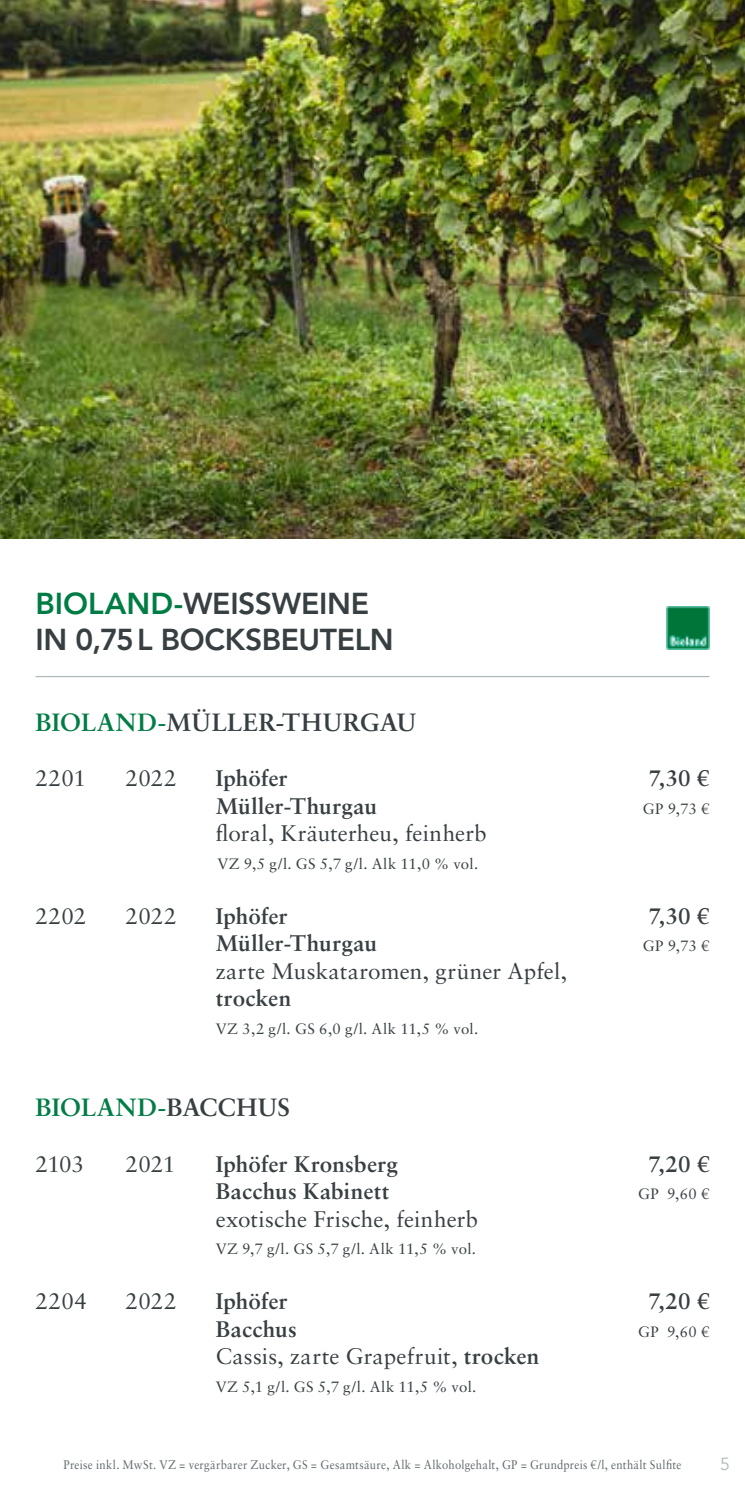
<style>
.page{position:relative;width:745px;height:1489px;background:#fff}
.page>*{position:absolute;margin:0;border:0;box-sizing:border-box;transform-origin:0 0}
.t1{font:800 30px/36px "Avenir LT Std";letter-spacing:-.01em;color:#373f42}
.t2{font:700 25px "Sabon LT Std";letter-spacing:.015em;color:#373f42}
.t3{font:700 25px "Sabon LT Std";letter-spacing:.005em;color:#007c45}
.t4{font:22.5px "Sabon LT Std";letter-spacing:.005em;color:#373f42}
.t5{font:700 22.5px "Sabon LT Std";letter-spacing:.005em;color:#373f42}
.t6{font:17.5px "Avenir";color:#b0b8bc}
.t7{font:15px "Sabon LT Std";letter-spacing:.035em;color:#373f42}
.t8{font:12.5px "Sabon LT Std";letter-spacing:.025em;color:#616a6e;scale:.9 1}
.s1{color:#007c45}
.s2{color:#373f42}
.s3{font-weight:700}
</style>
<div class="page">
<hr style="left:35px;top:676px;width:674px;height:1px;background:#b0b8bc">
<img style="left:0;top:0;width:744px;height:538px">
<img style="left:666px;top:606px;width:43px;height:43px">
<h1 class="t1" style="left:35px;top:585px;width:359px"><span class="s1">BIOLAND-</span>WEISSWEINE<br>IN 0,75L BOCKSBEUTELN</h1>
<h2 class="t2" style="left:35px;top:707px;width:382px"><span class="s1">BIOLAND-</span>MÜLLER-THURGAU</h2>
<h3 class="t4" style="left:35px;top:765px;width:52px">2201</h3>
<h3 class="t4" style="left:125px;top:765px;width:52px">2022</h3>
<h3 class="t5" style="left:215px;top:764px;width:73px">Iphöfer</h3>
<h3 class="t5" style="left:648px;top:764px;width:62px">7,30 €</h3>
<h3 class="t5" style="left:215px;top:792px;width:163px">Müller-Thurgau</h3>
<p class="t7" style="left:642px;top:799px;width:68px">GP 9,73 €</p>
<h3 class="t4" style="left:215px;top:820px;width:272px">floral, Kräuterheu, feinherb</h3>
<p class="t7" style="left:217px;top:854px;width:262px">VZ 9,5 g/l. GS 5,7 g/l. Alk 11,0 % vol.</p>
<h3 class="t4" style="left:35px;top:902px;width:52px">2202</h3>
<h3 class="t4" style="left:125px;top:902px;width:52px">2022</h3>
<h3 class="t5" style="left:215px;top:902px;width:73px">Iphöfer</h3>
<h3 class="t5" style="left:648px;top:902px;width:62px">7,30 €</h3>
<h3 class="t5" style="left:215px;top:929px;width:163px">Müller-Thurgau</h3>
<p class="t7" style="left:642px;top:937px;width:68px">GP 9,73 €</p>
<h3 class="t4" style="left:215px;top:957px;width:352px">zarte Muskataromen, grüner Apfel,</h3>
<h3 class="t5" style="left:215px;top:984px;width:77px">trocken</h3>
<p class="t7" style="left:215px;top:1019px;width:264px">VZ 3,2 g/l. GS 6,0 g/l. Alk 11,5 % vol.</p>
<h2 class="t3" style="left:35px;top:1092px;width:256px">BIOLAND-<span class="s2">BACCHUS</span></h2>
<h3 class="t4" style="left:35px;top:1150px;width:50px">2103</h3>
<h3 class="t4" style="left:125px;top:1150px;width:51px">2021</h3>
<h3 class="t5" style="left:215px;top:1149px;width:184px">Iphöfer Kronsberg</h3>
<h3 class="t5" style="left:648px;top:1149px;width:63px">7,20 €</h3>
<h3 class="t5" style="left:215px;top:1177px;width:175px">Bacchus Kabinett</h3>
<p class="t7" style="left:637px;top:1184px;width:73px">GP 9,60 €</p>
<h3 class="t4" style="left:215px;top:1205px;width:263px">exotische Frische, feinherb</h3>
<p class="t7" style="left:215px;top:1239px;width:262px">VZ 9,7 g/l. GS 5,7 g/l. Alk 11,5 % vol.</p>
<h3 class="t4" style="left:35px;top:1287px;width:53px">2204</h3>
<h3 class="t4" style="left:125px;top:1287px;width:52px">2022</h3>
<h3 class="t5" style="left:215px;top:1287px;width:73px">Iphöfer</h3>
<h3 class="t5" style="left:648px;top:1287px;width:63px">7,20 €</h3>
<h3 class="t5" style="left:215px;top:1314px;width:83px">Bacchus</h3>
<p class="t7" style="left:637px;top:1322px;width:73px">GP 9,60 €</p>
<h3 class="t4" style="left:215px;top:1342px;width:325px">Cassis, zarte Grapefruit, <span class="s3">trocken</span></h3>
<p class="t7" style="left:215px;top:1377px;width:262px">VZ 5,1 g/l. GS 5,7 g/l. Alk 11,5 % vol.</p>
<p class="t8" style="left:63px;top:1456px;width:687px">Preise inkl. MwSt. VZ = vergärbarer Zucker, GS = Gesamtsäure, Alk = Alkoholgehalt, GP = Grundpreis €/l, enthält Sulfite</p>
<p class="t6" style="left:719px;top:1453px;width:11px">5</p>
</div>
